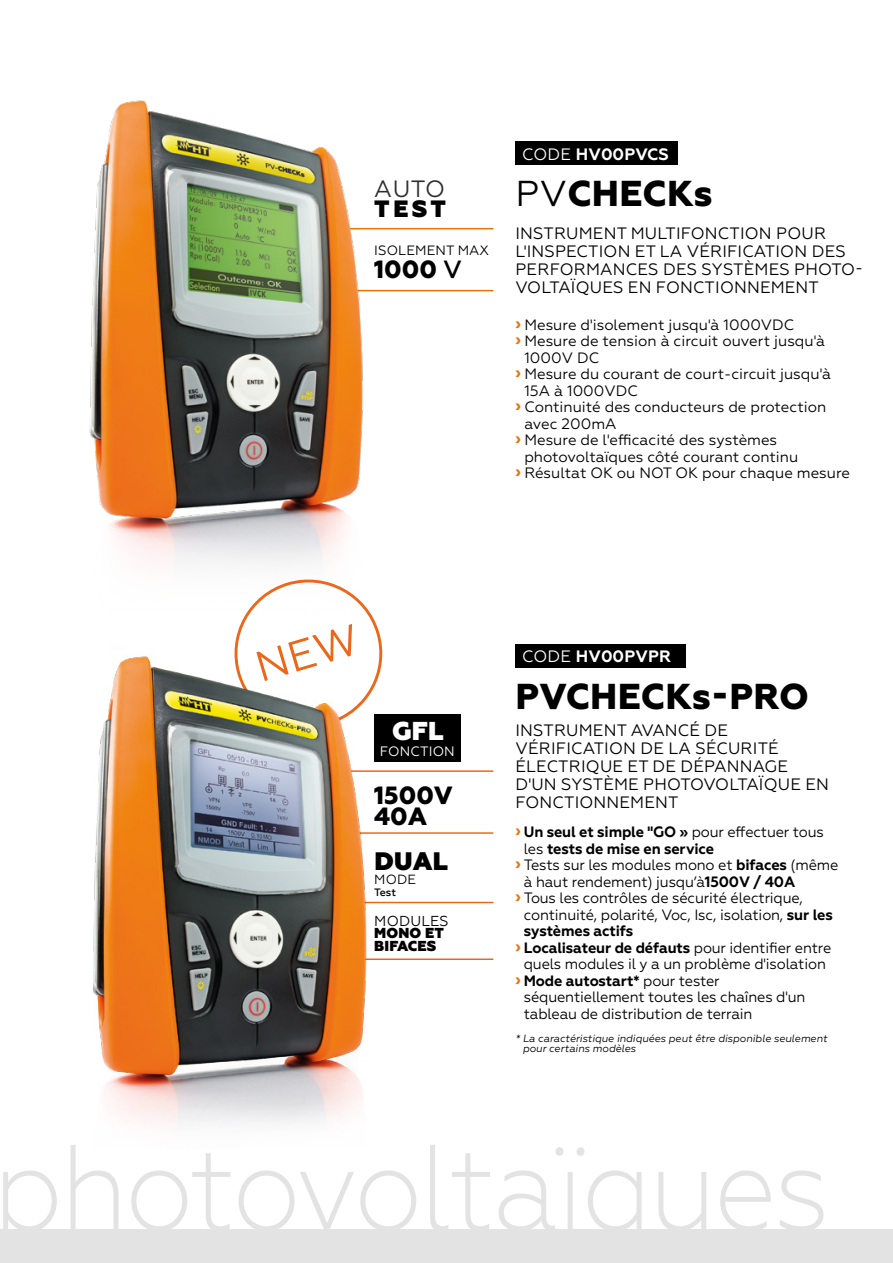
<style>
.page{position:relative;width:893px;height:1263px;background:#fff}
.page>*{position:absolute;margin:0;border:0;box-sizing:border-box;transform-origin:0 0}
.t1{font:300 121.5px "Geometria";letter-spacing:-.02em;color:#e3e3e3;scale:.91 1}
.t2{font:800 36px "Geometria";letter-spacing:.01em;color:#000}
.t3{font:800 25.8px "Geometria";color:#fff}
.t4{font:800 25.35px "Geometria";color:#000}
.t5{font:800 24.9px "Geometria";color:#000}
.t6{font:23.55px "Geometria";color:#2d2e2f}
.t7{font:800 23.55px "Geometria";color:#000}
.t8{font:16.5px/18px "Geometria";letter-spacing:.01em;color:#000}
.t9{font:700 16.5px "Geometria";letter-spacing:.005em;color:#fff}
.t10{font:15px/16.5px "Geometria";letter-spacing:-.01em;color:#000}
.t11{font:700 15px/16.5px "Geometria";letter-spacing:-.01em;color:#000}
.t12{font:800 14.4px/12.3px "Geometria";letter-spacing:.01em;color:#000}
.t13{font:13.65px "Geometria";letter-spacing:.01em;color:#fff}
.t14{font:13.5px "Geometria";letter-spacing:.01em;color:#000}
.t15{font:13.35px "Geometria";color:#000}
.t16{font:500 10.65px "Geometria";color:#000}
.t17{font:italic 10.5px/10.4px "Geometria";color:#000}
.s1{font-weight:500}
.s2{font-weight:400}
.s3{font-weight:800;color:#ee7203}
.s4{font-weight:700}
</style>
<div class="page">
<div style="left:0;top:1229px;width:893px;height:34px;background:#e3e3e3"></div>
<hr style="left:278px;top:958px;width:215px;height:2px;background:#ec671a">
<hr style="left:278px;top:228px;width:215px;height:1px;background:#ee7203">
<hr style="left:278px;top:290px;width:215px;height:1px;background:#ee7203">
<div style="left:374px;top:714px;width:87px;height:48px;background:#000"></div>
<img style="left:89px;top:100px;width:304px;height:465px">
<hr style="left:278px;top:770px;width:215px;height:2px;background:#ec671a">
<hr style="left:278px;top:832px;width:215px;height:2px;background:#ec671a">
<hr style="left:278px;top:902px;width:215px;height:1px;background:#ec671a">
<div style="left:515px;top:644px;width:171px;height:23px;background:#000"></div>
<img style="left:93px;top:655px;width:282px;height:469px">
<div style="left:515px;top:142px;width:163px;height:23px;background:#000"></div>
<svg style="left:228px;top:579px;width:155px;height:155px"></svg>
<p class="t6" style="left:374px;top:175px;width:72px">AUTO</p>
<p class="t7" style="left:374px;top:194px;width:73px">TEST</p>
<p class="t14" style="left:374px;top:243px;width:116px">ISOLEMENT MAX</p>
<p class="t5" style="left:374px;top:254px;width:89px">1000 <span class="s1">V</span></p>
<p class="t9" style="left:522px;top:144px;width:148px"><span class="s2">CODE</span> HV00PVCS</p>
<p class="t2" style="left:516px;top:172px;width:198px"><span class="s2">PV</span>CHECKs</p>
<p class="t8" style="left:515px;top:224px;width:349px">INSTRUMENT MULTIFONCTION POUR L'INSPECTION ET LA VÉRIFICATION DES PERFORMANCES DES SYSTÈMES PHOTO-VOLTAÏQUES EN FONCTIONNEMENT</p>
<p class="t10" style="left:515px;top:316px;width:280px"><span class="s3">›</span> Mesure d'isolement jusqu'à 1000VDC</p>
<p class="t10" style="left:524px;top:333px;width:302px;text-indent:-9px"><span class="s3">›</span> Mesure de tension à circuit ouvert jusqu'à<br>1000V DC</p>
<p class="t10" style="left:524px;top:366px;width:308px;text-indent:-9px"><span class="s3">›</span> Mesure du courant de court-circuit jusqu'à<br>15A à 1000VDC</p>
<p class="t10" style="left:524px;top:399px;width:303px;text-indent:-9px"><span class="s3">›</span> Continuité des conducteurs de protection avec 200mA</p>
<p class="t10" style="left:524px;top:432px;width:275px;text-indent:-9px"><span class="s3">›</span> Mesure de l'efficacité des systèmes photovoltaïques côté courant continu</p>
<p class="t10" style="left:515px;top:465px;width:336px"><span class="s3">›</span> Résultat OK ou NOT OK pour chaque mesure</p>
<p class="t9" style="left:522px;top:646px;width:151px"><span class="s2">CODE</span> HV00PVPR</p>
<p class="t2" style="left:516px;top:675px;width:295px">PVCHECKs-PRO</p>
<p class="t8" style="left:515px;top:721px;width:315px">INSTRUMENT AVANCÉ DE<br>VÉRIFICATION DE LA SÉCURITÉ<br>ÉLECTRIQUE ET DE DÉPANNAGE<br>D'UN SYSTÈME PHOTOVOLTAÏQUE EN</p>
<p class="t3" style="left:392px;top:715px;width:53px">GFL</p>
<p class="t13" style="left:380px;top:743px;width:76px">FONCTION</p>
<p class="t5" style="left:374px;top:781px;width:80px">1500V</p>
<p class="t8" style="left:515px;top:793px;width:164px">FONCTIONNEMENT</p>
<p class="t5" style="left:374px;top:802px;width:55px">40A</p>
<p class="t11" style="left:524px;top:824px;width:302px;text-indent:-8px"><span class="s3">›</span> Un seul et simple "GO » <span class="s2">pour effectuer tous les</span> tests de mise en service</p>
<p class="t10" style="left:524px;top:857px;width:316px;text-indent:-8px"><span class="s3">›</span> Tests sur les modules mono et <span class="s4">bifaces</span> (même à haut rendement) jusqu’à<span class="s4">1500V / 40A</span></p>
<p class="t10" style="left:524px;top:890px;width:310px;text-indent:-8px"><span class="s3">›</span> Tous les contrôles de sécurité électrique, continuité, polarité, Voc, Isc, isolation, <span class="s4">sur les systèmes actifs</span></p>
<p class="t10" style="left:515px;top:939px;width:317px;text-align:center"><span class="s3">›</span> <span class="s4">Localisateur de défauts</span> pour identifier entre quels modules il y a un problème d'isolation</p>
<p class="t10" style="left:524px;top:972px;width:283px;text-indent:-8px"><span class="s3">›</span> <span class="s4">Mode autostart*</span> pour tester séquentiellement toutes les chaînes d'un tableau de distribution de terrain</p>
<p class="t4" style="left:374px;top:846px;width:75px">DUAL</p>
<p class="t15" style="left:374px;top:872px;width:43px">MODE</p>
<p class="t16" style="left:374px;top:886px;width:23px">Test</p>
<p class="t12" style="left:374px;top:915px;width:76px"><span class="s2">MODULES<br></span>MONO ET<br>BIFACES</p>
<p class="t17" style="left:523px;top:1033px;width:306px;text-indent:-7px">* La caractéristique indiquées peut être disponible seulement pour certains modèles</p>
<h1 class="t1" style="left:-7px;top:1118px;width:921px">photovoltaïques</h1>
</div>
